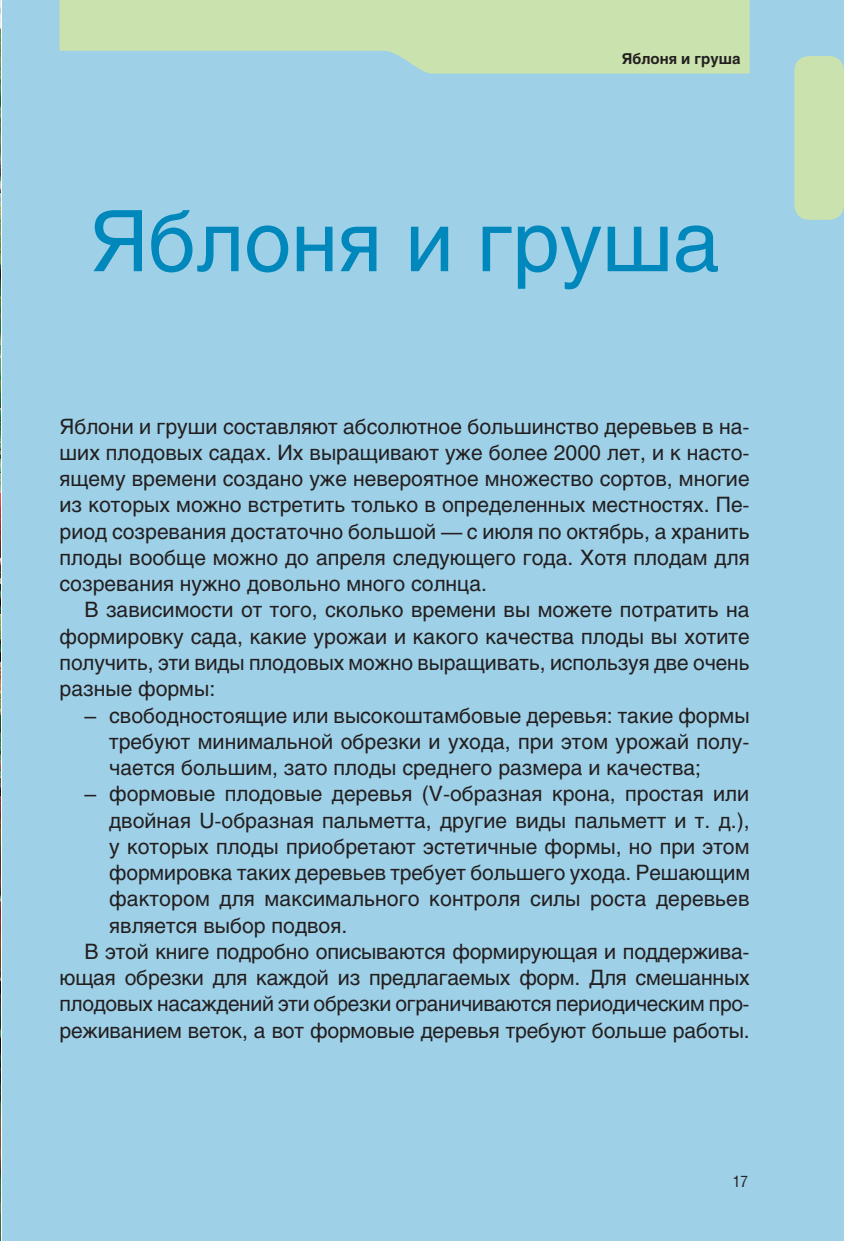
<style>
.page{position:relative;width:844px;height:1241px;background:#fff}
.page>*{position:absolute;margin:0;border:0;box-sizing:border-box;transform-origin:0 0}
.t1{font:84px "Helios";color:#0088bc}
.t2{font:21px/26.2px "Helios";color:#231f20;text-align:justify}
.t3{font:15.75px "Helios Cond";color:#231f20}
.t4{font:700 14.88px "Helios";color:#231f20}
</style>
<div class="page">
<img style="left:0;top:0;width:1px;height:1240px">
<div style="left:2px;top:0;width:841px;height:1240px;background:#9ed0e7"></div>
<div style="left:794px;top:56px;width:49px;height:164px;background:#cae2ae;border-radius:15px"></div>
<svg style="left:60px;top:0;width:689px;height:74px;fill:#cae2ae"></svg>
<p class="t4" style="left:621px;top:50px;width:120px">Яблоня и груша</p>
<h1 class="t1" style="left:89px;top:191px;width:632px">Яблоня и груша</h1>
<p class="t2" style="left:60px;top:413px;width:691px">Яблони и груши составляют абсолютное большинство деревьев в на&shy;ших плодовых садах. Их выращивают уже более 2000 лет, и к насто&shy;ящему времени создано уже невероятное множество сортов, многие из которых можно встретить только в определенных местностях. Пе&shy;риод созревания достаточно большой — с июля по октябрь, а хранить плоды вообще можно до апреля следующего года. Хотя плодам для созревания нужно довольно много солнца.</p>
<p class="t2" style="left:60px;top:596px;width:691px;text-indent:25px">В зависимости от того, сколько времени вы можете потратить на формировку сада, какие урожаи и какого качества плоды вы хотите получить, эти виды плодовых можно выращивать, используя две очень разные формы:</p>
<p class="t2" style="left:109px;top:701px;width:641px;text-indent:-25px">– свободностоящие или высокоштамбовые деревья: такие формы требуют минимальной обрезки и ухода, при этом урожай полу&shy;чается большим, зато плоды среднего размера и качества;</p>
<p class="t2" style="left:84px;top:780px;width:666px">– формовые плодовые деревья (V-образная крона, простая или</p>
<p class="t2" style="left:109px;top:806px;width:641px">двойная U-образная пальметта, другие виды пальметт и т. д.),</p>
<p class="t2" style="left:109px;top:833px;width:641px">у которых плоды приобретают эстетичные формы, но при этом</p>
<p class="t2" style="left:109px;top:859px;width:642px">формировка таких деревьев требует большего ухода. Решающим</p>
<p class="t2" style="left:109px;top:885px;width:641px">фактором для максимального контроля силы роста деревьев</p>
<p class="t2" style="left:109px;top:911px;width:239px">является выбор подвоя.</p>
<p class="t2" style="left:84px;top:938px;width:666px">В этой книге подробно описываются формирующая и поддержива-</p>
<p class="t2" style="left:60px;top:964px;width:691px">ющая обрезки для каждой из предлагаемых форм. Для смешанных</p>
<p class="t2" style="left:60px;top:990px;width:691px">плодовых насаждений эти обрезки ограничиваются периодическим про-</p>
<p class="t2" style="left:60px;top:1016px;width:691px">реживанием веток, а вот формовые деревья требуют больше работы.</p>
<p class="t3" style="left:732px;top:1171px;width:17px">17</p>
</div>
